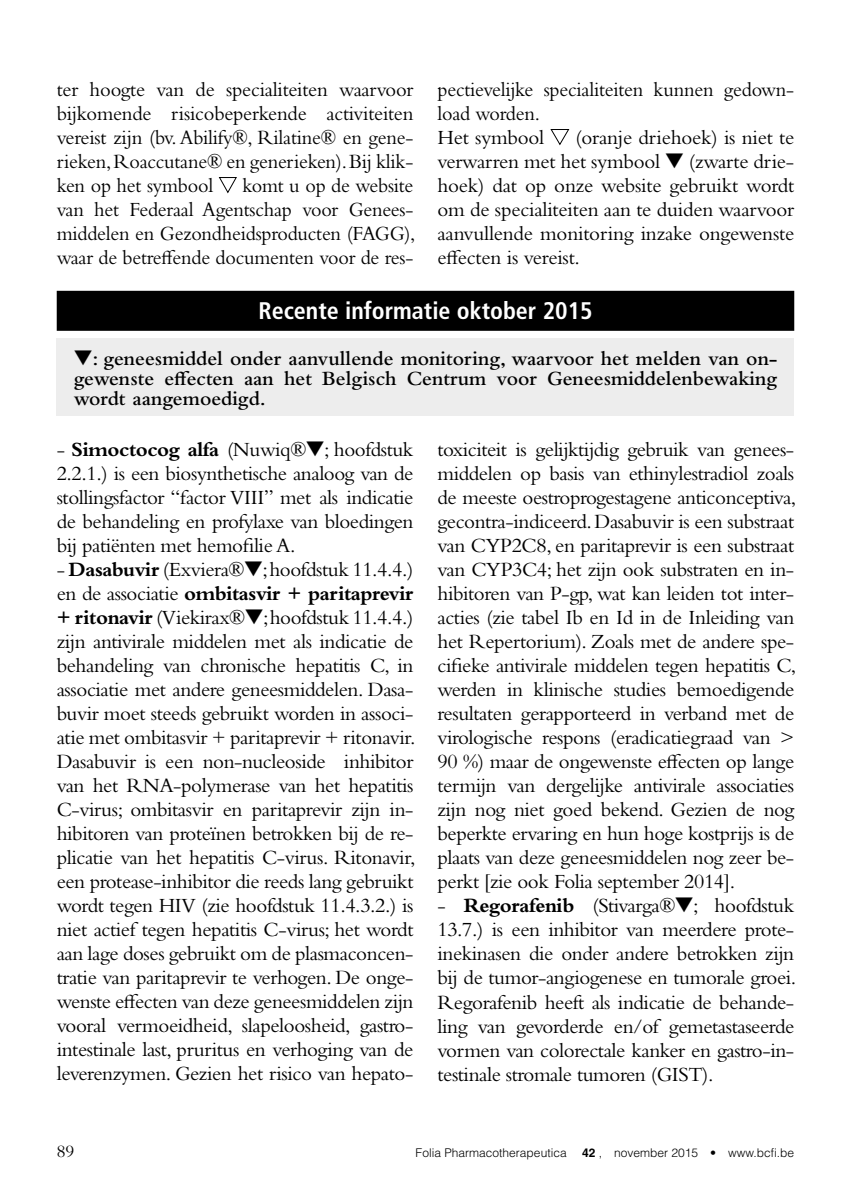
<style>
.page{position:relative;width:851px;height:1191px;background:#fff}
.page>*{position:absolute;margin:0;border:0;box-sizing:border-box;transform-origin:0 0}
.t1{font:700 condensed 24px "Frutiger LT Std";color:#fff}
.t2{font:21px/24px "Bembo Std";letter-spacing:-.02em;color:#000;text-align:justify}
.t3{font:21px/24px "Bembo Std";letter-spacing:-.02em;color:#000;text-align:justify;scale:.96 1}
.t4{font:600 21px/20px "Bembo Std";color:#000;text-align:justify}
.t5{font:18px "Bembo Std";color:#000}
.t6{font:300 12px "Helvetica LT Std";color:#000}
.s1{font-weight:700}
</style>
<div class="page">
<svg style="left:218px;top:177px;width:19px;height:17px"></svg>
<svg style="left:550px;top:129px;width:20px;height:17px"></svg>
<div style="left:57px;top:291px;width:737px;height:40px;background:#000"></div>
<div style="left:57px;top:338px;width:737px;height:78px;background:#ededed"></div>
<p class="t2" style="left:57px;top:77px;width:358px">ter hoogte van de specialiteiten waarvoor bijkomende risicobeperkende activiteiten vereist zijn (bv. Abilify®, Rilatine® en gene&shy;rieken, Roaccutane® en generieken). Bij klik&shy;ken op het symbool</p>
<p class="t3" style="left:437px;top:77px;width:373px;text-align:left">pectievelijke specialiteiten kunnen gedown&shy;load worden.<br>Het symbool</p>
<p class="t2" style="left:437px;top:125px;width:358px;text-indent:138px">(oranje driehoek) is niet te verwarren met het symbool ▼ (zwarte drie&shy;hoek) dat op onze website gebruikt wordt om de specialiteiten aan te duiden waarvoor aanvullende monitoring inzake ongewenste effecten is vereist.</p>
<p class="t1" style="left:258px;top:296px;width:336px">Recente informatie oktober 2015</p>
<p class="t4" style="left:74px;top:348px;width:705px">▼: geneesmiddel onder aanvullende monitoring, waarvoor het melden van on&shy;gewenste effecten aan het Belgisch Centrum voor Geneesmiddelenbewaking wordt aangemoedigd.</p>
<p class="t2" style="left:57px;top:437px;width:358px">- <span class="s1">Simoctocog alfa</span> (Nuwiq®▼; hoofdstuk 2.2.1.) is een biosynthetische analoog van de stollingsfactor “factor VIII” met als indicatie de behandeling en profylaxe van bloedingen bij patiënten met hemofilie A.</p>
<p class="t2" style="left:57px;top:557px;width:360px">- <span class="s1">Dasabuvir</span> (Exviera®▼; hoofdstuk 11.4.4.) en de associatie <span class="s1">ombitasvir + paritaprevir + ritonavir</span> (Viekirax®▼;hoofdstuk 11.4.4.) zijn antivirale middelen met als indicatie de behandeling van chronische hepatitis C, in associatie met andere geneesmiddelen. Dasa&shy;buvir moet steeds gebruikt worden in associ&shy;atie met ombitasvir + paritaprevir + ritonavir.<br>Dasabuvir is een non-nucleoside inhibitor van het RNA-polymerase van het hepatitis C-virus; ombitasvir en paritaprevir zijn in&shy;hibitoren van proteïnen betrokken bij de re&shy;plicatie van het hepatitis C-virus. Ritonavir, een protease-inhibitor die reeds lang gebruikt wordt tegen HIV (zie hoofdstuk 11.4.3.2.) is niet actief tegen hepatitis C-virus; het wordt aan lage doses gebruikt om de plasmaconcen&shy;tratie van paritaprevir te verhogen. De onge&shy;wenste effecten van deze geneesmiddelen zijn vooral vermoeidheid, slapeloosheid, gastro&shy;intestinale last, pruritus en verhoging van de leverenzymen. Gezien het risico van hepato-</p>
<p class="t3" style="left:57px;top:173px;width:375px;text-indent:186px">komt u op de website van het Federaal Agentschap voor Genees&shy;middelen en Gezondheidsproducten (FAGG), waar de betreffende documenten voor de res-</p>
<p class="t2" style="left:437px;top:437px;width:360px">toxiciteit is gelijktijdig gebruik van genees&shy;middelen op basis van ethinylestradiol zoals de meeste oestroprogestagene anticonceptiva, gecontra-indiceerd. Dasabuvir is een substraat van CYP2C8, en paritaprevir is een substraat van CYP3C4; het zijn ook substraten en in&shy;hibitoren van P-gp, wat kan leiden tot inter&shy;acties (zie tabel Ib en Id in de Inleiding van het Repertorium). Zoals met de andere spe&shy;cifieke antivirale middelen tegen hepatitis C, werden in klinische studies bemoedigende resultaten gerapporteerd in verband met de virologische respons (eradicatiegraad van &gt; 90 %) maar de ongewenste effecten op lange termijn van dergelijke antivirale associaties zijn nog niet goed bekend. Gezien de nog beperkte ervaring en hun hoge kostprijs is de plaats van deze geneesmiddelen nog zeer be&shy;perkt [zie ook Folia september 2014].</p>
<p class="t2" style="left:437px;top:893px;width:360px">- <span class="s1">Regorafenib</span> (Stivarga®▼; hoofdstuk 13.7.) is een inhibitor van meerdere prote&shy;ïnekinasen die onder andere betrokken zijn bij de tumor-angiogenese en tumorale groei.<br>Regorafenib heeft als indicatie de behande&shy;ling van gevorderde en/of gemetastaseerde vormen van colorectale kanker en gastro-in&shy;testinale stromale tumoren (GIST).</p>
<p class="t5" style="left:57px;top:1140px;width:19px">89</p>
<p class="t6" style="left:415px;top:1145px;width:152px">Folia Pharmacotherapeutica</p>
<p class="t6" style="left:582px;top:1145px;width:214px"><span class="s1">42</span> , november 2015 • www.bcfi.be</p>
</div>
